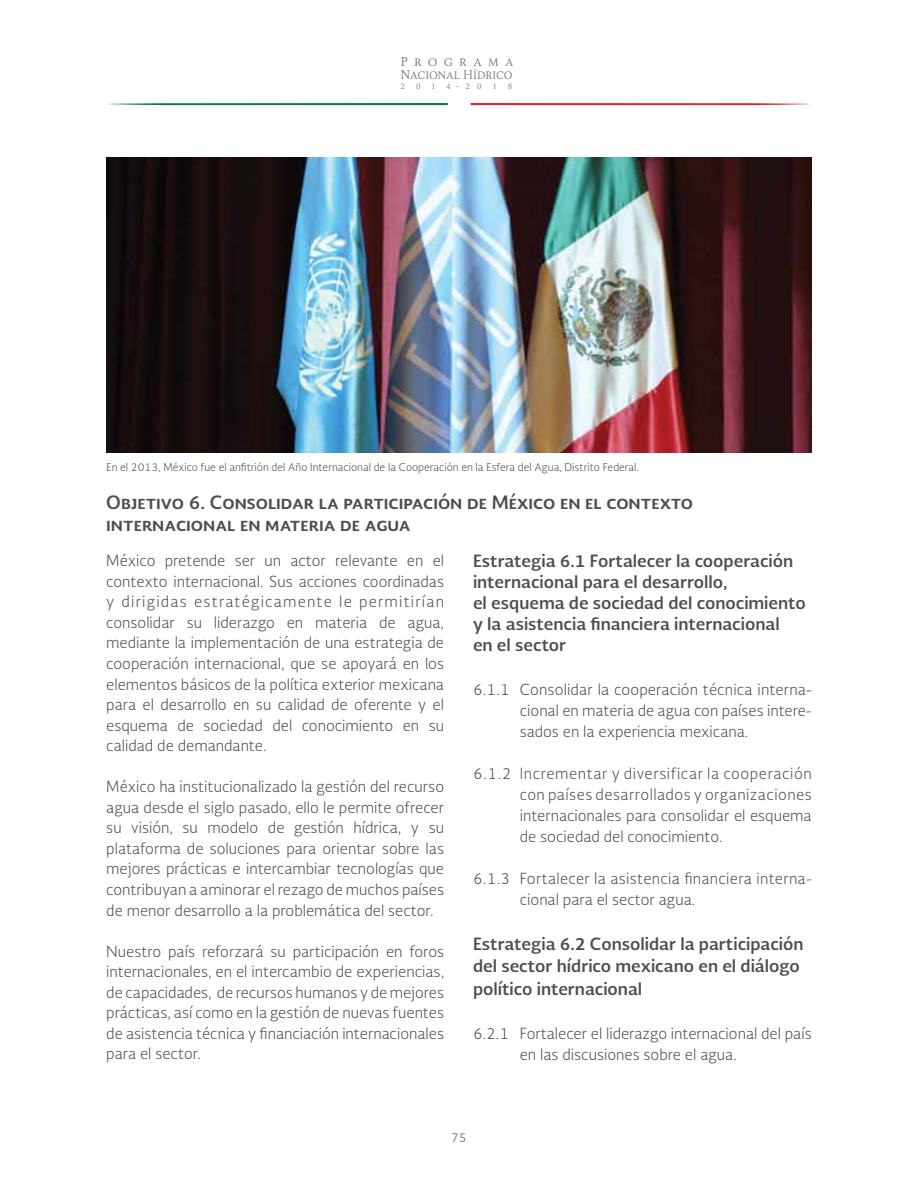
<style>
.page{position:relative;width:918px;height:1188px;background:#fff}
.page>*{position:absolute;margin:0;border:0;box-sizing:border-box;transform-origin:0 0}
.t1{font:700 18px/22.5px "Soberana Sans";color:#4d4d4f}
.t2{font:700 16.5px/21px "Soberana Sans";color:#4d4d4f}
.t3{font:300 15px/20.5px "Soberana Sans";color:#4d4d4f;text-align:justify}
.t4{font:300 15px/21px "Soberana Sans";letter-spacing:.02em;color:#4d4d4f}
.t5{font:12px/12.9px "Soberana Titular";color:#77787b}
.t6{font:12px "Soberana Sans";color:#807f83}
.t7{font:300 10.5px "Soberana Sans";color:#4d4d4f}
.t8{font:7.2px "Soberana Titular";color:#77787b}
</style>
<div class="page">
<svg style="left:108px;top:103px;width:340px;height:2px"></svg>
<svg style="left:471px;top:103px;width:339px;height:2px"></svg>
<img style="left:106px;top:157px;width:706px;height:296px">
<p class="t5" style="left:401px;top:55px;width:114px">Programa<br>Nacional Hídrico</p>
<p class="t8" style="left:401px;top:82px;width:6px">2</p>
<p class="t8" style="left:416px;top:82px;width:6px">0</p>
<p class="t8" style="left:432px;top:82px;width:5px">1</p>
<p class="t8" style="left:446px;top:82px;width:37px">4 - 2 0</p>
<p class="t8" style="left:493px;top:82px;width:5px">1</p>
<p class="t8" style="left:508px;top:82px;width:6px">8</p>
<p class="t7" style="left:106px;top:460px;width:534px">En el 2013, México fue el anfitrión del Año Internacional de la Cooperación en la Esfera del Agua, Distrito Federal.</p>
<p class="t1" style="left:106px;top:490px;width:588px">Objetivo 6. Consolidar la participación de México en el contexto internacional en materia de agua</p>
<p class="t3" style="left:106px;top:550px;width:339px">México pretende ser un actor relevante en el contexto internacional. Sus acciones coordinadas y dirigidas estratégicamente le permitirían consolidar su liderazgo en materia de agua, mediante la implementación de una estrategia de cooperación internacional, que se apoyará en los elementos básicos de la política exterior mexicana para el desarrollo en su calidad de oferente y el esquema de sociedad del conocimiento en su calidad de demandante.</p>
<p class="t3" style="left:106px;top:776px;width:339px">México ha institucionalizado la gestión del recurso agua desde el siglo pasado, ello le permite ofrecer su visión, su modelo de gestión hídrica, y su plataforma de soluciones para orientar sobre las mejores prácticas e intercambiar tecnologías que contribuyan a aminorar el rezago de muchos países de menor desarrollo a la problemática del sector.</p>
<p class="t3" style="left:106px;top:940px;width:339px">Nuestro país reforzará su participación en foros internacionales, en el intercambio de experiencias, de capacidades, de recursos humanos y de mejores prácticas, así como en la gestión de nuevas fuentes de asistencia técnica y financiación internacionales para el sector.</p>
<p class="t2" style="left:473px;top:550px;width:334px">Estrategia 6.1 Fortalecer la cooperación internacional para el desarrollo,<br>el esquema de sociedad del conocimiento y la asistencia financiera internacional<br>en el sector</p>
<p class="t3" style="left:520px;top:678px;width:293px;line-height:21px;text-indent:-47px">6.1.1 Consolidar la cooperación técnica interna&shy;cional en materia de agua con países intere&shy;sados en la experiencia mexicana.</p>
<p class="t3" style="left:520px;top:762px;width:293px;line-height:21px;text-indent:-47px">6.1.2 Incrementar y diversificar la cooperación con países desarrollados y organizaciones internacionales para consolidar el esquema de sociedad del conocimiento.</p>
<p class="t4" style="left:520px;top:867px;width:293px;text-indent:-47px">6.1.3 Fortalecer la asistencia financiera interna&shy;cional para el sector agua.</p>
<p class="t2" style="left:473px;top:932px;width:332px;line-height:22.5px">Estrategia 6.2 Consolidar la participación del sector hídrico mexicano en el diálogo político internacional</p>
<p class="t3" style="left:520px;top:1023px;width:293px;line-height:21px;text-indent:-47px">6.2.1 Fortalecer el liderazgo internacional del país en las discusiones sobre el agua.</p>
<p class="t6" style="left:451px;top:1130px;width:17px">75</p>
</div>
